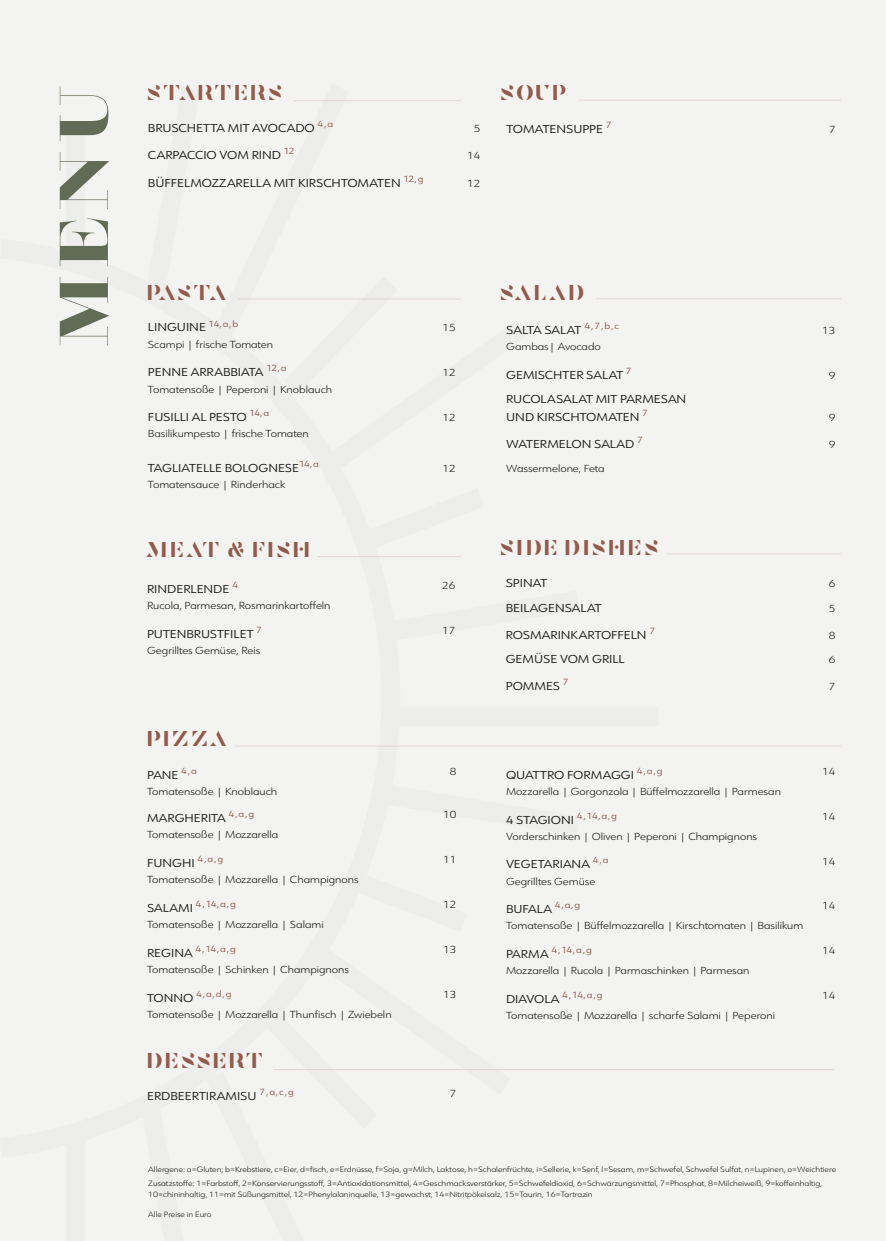
<style>
.page{position:relative;width:886px;height:1241px;background:#fff}
.page>*{position:absolute;margin:0;border:0;box-sizing:border-box;transform-origin:0 0}
.Überschrift{font:68.75px "Lust Didone";color:#616b55}
.Überschrift-2{font:20px "Tostada";letter-spacing:.1em;color:#925b4c}
.Überschrift-3{font:20px "Tostada";letter-spacing:.125em;color:#925b4c}
.Drinks{font:11.25px/18px "URW Form Expand";color:#1d1d1b}
.Zutaten{font:300 10px "URW Form Expand";color:#1d1d1b}
.Drinks-2{font:300 10px "URW Form Expand";color:#1d1d1b}
.Menge{font:300 10px "URW Form Expand";color:#1d1d1b}
.Drinks-3{font:8.75px "URW Form Expand";color:#925b4c}
.Zutaten-2{font:8.75px "URW Form Expand";color:#925b4c}
.Überschrift-4{font:300 7.5px/10px "URW Form Expand";color:#1d1d1b}
.s1{font-size:11.25px;color:#1d1d1b}
</style>
<div class="page">
<div style="left:0;top:0;width:886px;height:1240px;background:#f3f3f2"></div>
<p class="Überschrift" style="left:40px;top:346px;width:261px;rotate:-90deg">MENU</p>
<p class="Überschrift-2" style="left:148px;top:79px;width:137px">STARTERS</p>
<p class="Drinks" style="left:148px;top:119px;width:187px">BRUSCHETTA MIT AVOCADO <sup>4,a</sup></p>
<p class="Menge" style="left:474px;top:122px;width:8px">5</p>
<p class="Drinks" style="left:148px;top:146px;width:148px">CARPACCIO VOM RIND <sup>12</sup></p>
<p class="Menge" style="left:467px;top:149px;width:15px">14</p>
<p class="Drinks" style="left:148px;top:173px;width:277px">BÜFFELMOZZARELLA MIT KIRSCHTOMATEN <sup>12,g</sup></p>
<p class="Menge" style="left:467px;top:176px;width:15px">12</p>
<p class="Überschrift-2" style="left:501px;top:79px;width:68px">SOUP</p>
<p class="Drinks" style="left:506px;top:120px;width:107px">TOMATENSUPPE <sup>7</sup></p>
<p class="Menge" style="left:829px;top:123px;width:8px">7</p>
<p class="Überschrift-2" style="left:148px;top:279px;width:81px">PAS TA</p>
<p class="Drinks" style="left:148px;top:318px;width:92px">LINGUINE <sup>14,a,b</sup></p>
<p class="Drinks-2" style="left:442px;top:321px;width:15px">15</p>
<p class="Zutaten" style="left:148px;top:337px;width:127px">Scampi | frische Tomaten</p>
<p class="Drinks" style="left:148px;top:363px;width:140px">PENNE ARRABBIATA <sup>12,a</sup></p>
<p class="Drinks-2" style="left:442px;top:366px;width:15px">12</p>
<p class="Drinks-2" style="left:148px;top:382px;width:186px">Tomatensoße | Peperoni | Knoblauch</p>
<p class="Drinks" style="left:148px;top:408px;width:123px">FUSILLI AL PESTO <sup>14,a</sup></p>
<p class="Drinks-2" style="left:442px;top:411px;width:15px">12</p>
<p class="Drinks-2" style="left:148px;top:427px;width:162px">Basilikumpesto | frische Tomaten</p>
<p class="Drinks" style="left:148px;top:458px;width:172px">TAGLIATELLE BOLOGNESE<sup>14,a</sup></p>
<p class="Drinks-2" style="left:442px;top:461px;width:15px">12</p>
<p class="Drinks-2" style="left:148px;top:477px;width:139px">Tomatensauce | Rinderhack</p>
<p class="Überschrift-2" style="left:501px;top:279px;width:86px">SALAD</p>
<p class="Drinks" style="left:506px;top:321px;width:114px">SALTA SALAT <sup>4,7,b,c</sup></p>
<p class="Menge" style="left:822px;top:324px;width:15px">13</p>
<p class="Zutaten" style="left:506px;top:340px;width:96px">Gambas| Avocado</p>
<p class="Drinks" style="left:506px;top:365px;width:127px">GEMISCHTER SALAT <sup>7</sup></p>
<p class="Menge" style="left:829px;top:369px;width:8px">9</p>
<p class="Drinks" style="left:506px;top:390px;width:182px">RUCOLASALAT MIT PARMESAN<br>UND KIRSCHTOMATEN <sup>7</sup></p>
<p class="Menge" style="left:829px;top:411px;width:8px">9</p>
<p class="Drinks" style="left:506px;top:435px;width:138px">WATERMELON SALAD <sup>7</sup></p>
<p class="Menge" style="left:829px;top:438px;width:8px">9</p>
<p class="Zutaten" style="left:506px;top:461px;width:100px">Wassermelone, Feta</p>
<p class="Überschrift-2" style="left:146px;top:536px;width:167px">MEAT &amp; FISH</p>
<p class="Überschrift-3" style="left:501px;top:533px;width:160px">SIDE DISHES</p>
<p class="Drinks" style="left:147px;top:579px;width:93px">RINDERLENDE <sup>4</sup></p>
<p class="Drinks-2" style="left:442px;top:578px;width:15px">26</p>
<p class="Zutaten" style="left:147px;top:598px;width:185px">Rucola, Parmesan, Rosmarinkartoffeln</p>
<p class="Drinks" style="left:147px;top:624px;width:116px">PUTENBRUSTFILET <sup>7</sup></p>
<p class="Drinks-2" style="left:442px;top:623px;width:15px">17</p>
<p class="Zutaten" style="left:147px;top:643px;width:115px">Gegrilltes Gemüse, Reis</p>
<p class="Überschrift-2" style="left:148px;top:725px;width:81px">PIZZA</p>
<p class="Drinks" style="left:147px;top:765px;width:51px">PANE <sup>4,a</sup></p>
<p class="Drinks-2" style="left:450px;top:764px;width:8px">8</p>
<p class="Zutaten" style="left:147px;top:784px;width:132px">Tomatensoße | Knoblauch</p>
<p class="Drinks" style="left:147px;top:808px;width:109px">MARGHERITA <sup>4,a,g</sup></p>
<p class="Drinks-2" style="left:443px;top:808px;width:15px">10</p>
<p class="Zutaten" style="left:147px;top:828px;width:133px">Tomatensoße | Mozzarella</p>
<p class="Drinks" style="left:147px;top:853px;width:77px">FUNGHI <sup>4,a,g</sup></p>
<p class="Drinks-2" style="left:443px;top:852px;width:15px">11</p>
<p class="Zutaten" style="left:147px;top:872px;width:213px">Tomatensoße | Mozzarella | Champignons</p>
<p class="Drinks-3" style="left:147px;top:897px;width:90px"><span class="s1">SALAMI</span> 4,14,a,g</p>
<p class="Drinks-2" style="left:443px;top:897px;width:15px">12</p>
<p class="Zutaten" style="left:147px;top:917px;width:178px">Tomatensoße | Mozzarella | Salami</p>
<p class="Drinks-3" style="left:147px;top:942px;width:90px"><span class="s1">REGINA</span> 4,14,a,g</p>
<p class="Drinks-2" style="left:443px;top:942px;width:15px">13</p>
<p class="Zutaten" style="left:147px;top:962px;width:203px">Tomatensoße | Schinken | Champignons</p>
<p class="Drinks-3" style="left:147px;top:987px;width:86px"><span class="s1">TONNO</span> 4,a,d,g</p>
<p class="Drinks-2" style="left:443px;top:987px;width:15px">13</p>
<p class="Zutaten" style="left:147px;top:1007px;width:246px">Tomatensoße | Mozzarella | Thunfisch | Zwiebeln</p>
<p class="Überschrift-2" style="left:148px;top:1047px;width:118px">DESSERT</p>
<p class="Drinks" style="left:147px;top:1086px;width:148px">ERDBEERTIRAMISU <sup>7,a,c,g</sup></p>
<p class="Drinks-2" style="left:450px;top:1086px;width:8px">7</p>
<p class="Drinks" style="left:506px;top:574px;width:43px">SPINAT</p>
<p class="Menge" style="left:829px;top:577px;width:8px">6</p>
<p class="Drinks" style="left:506px;top:598px;width:98px">BEILAGENSALAT</p>
<p class="Menge" style="left:829px;top:601px;width:8px">5</p>
<p class="Drinks" style="left:506px;top:625px;width:151px">ROSMARINKARTOFFELN <sup>7</sup></p>
<p class="Menge" style="left:829px;top:628px;width:8px">8</p>
<p class="Drinks" style="left:506px;top:649px;width:120px">GEMÜSE VOM GRILL</p>
<p class="Menge" style="left:829px;top:652px;width:8px">6</p>
<p class="Drinks" style="left:506px;top:676px;width:64px">POMMES <sup>7</sup></p>
<p class="Menge" style="left:829px;top:679px;width:8px">7</p>
<p class="Drinks" style="left:506px;top:765px;width:158px">QUATTRO FORMAGGI <sup>4,a,g</sup></p>
<p class="Drinks-2" style="left:822px;top:764px;width:15px">14</p>
<p class="Zutaten" style="left:506px;top:784px;width:276px">Mozzarella | Gorgonzola | Büffelmozzarella | Parmesan</p>
<p class="Drinks" style="left:506px;top:810px;width:112px">4 STAGIONI <sup>4,14,a,g</sup></p>
<p class="Drinks-2" style="left:822px;top:809px;width:15px">14</p>
<p class="Zutaten" style="left:506px;top:829px;width:253px">Vorderschinken | Oliven | Peperoni | Champignons</p>
<p class="Drinks" style="left:506px;top:854px;width:104px">VEGETARIANA <sup>4,a</sup></p>
<p class="Drinks-2" style="left:822px;top:854px;width:15px">14</p>
<p class="Zutaten" style="left:506px;top:874px;width:91px">Gegrilltes Gemüse</p>
<p class="Drinks" style="left:506px;top:899px;width:76px">BUFALA <sup>4,a,g</sup></p>
<p class="Drinks-2" style="left:822px;top:899px;width:15px">14</p>
<p class="Zutaten" style="left:506px;top:919px;width:299px">Tomatensoße | Büffelmozzarella | Kirschtomaten | Basilikum</p>
<p class="Drinks-3" style="left:506px;top:943px;width:87px"><span class="s1">PARMA</span> 4,14,a,g</p>
<p class="Drinks-2" style="left:822px;top:943px;width:15px">14</p>
<p class="Zutaten" style="left:506px;top:963px;width:245px">Mozzarella | Rucola | Parmaschinken | Parmesan</p>
<p class="Zutaten-2" style="left:506px;top:988px;width:98px"><span class="s1">DIAVOLA</span> 4,14,a,g</p>
<p class="Zutaten" style="left:822px;top:988px;width:15px">14</p>
<p class="Zutaten" style="left:506px;top:1008px;width:270px">Tomatensoße | Mozzarella | scharfe Salami | Peperoni</p>
<p class="Überschrift-4" style="left:148px;top:1163px;width:689px">Allergene: a=Gluten; b=Krebstiere, c=Eier, d=fisch, e=Erdnüsse, f=Soja, g=Milch, Laktose, h=Schalenfrüchte, i=Sellerie, k=Senf, l=Sesam, m=Schwefel, Schwefel Sulfat, n=Lupinen, o=Weichtiere</p>
<p class="Überschrift-4" style="left:148px;top:1178px;width:675px">Zusatzstoffe: 1=Farbstoff, 2=Konservierungsstoff, 3=Antioxidationsmittel, 4=Geschmacksverstärker, 5=Schwefeldioxid, 6=Schwärzungsmittel, 7=Phosphat, 8=Milcheiweiß, 9=koffeinhaltig,<br>10=chininhaltig, 11=mit Süßungsmittel, 12=Phenylalaninquelle, 13=gewachst, 14=Nitritpökelsalz, 15=Taurin, 16=Tartrazin</p>
<p class="Überschrift-4" style="left:148px;top:1208px;width:65px">Alle Preise in Euro</p>
</div>
